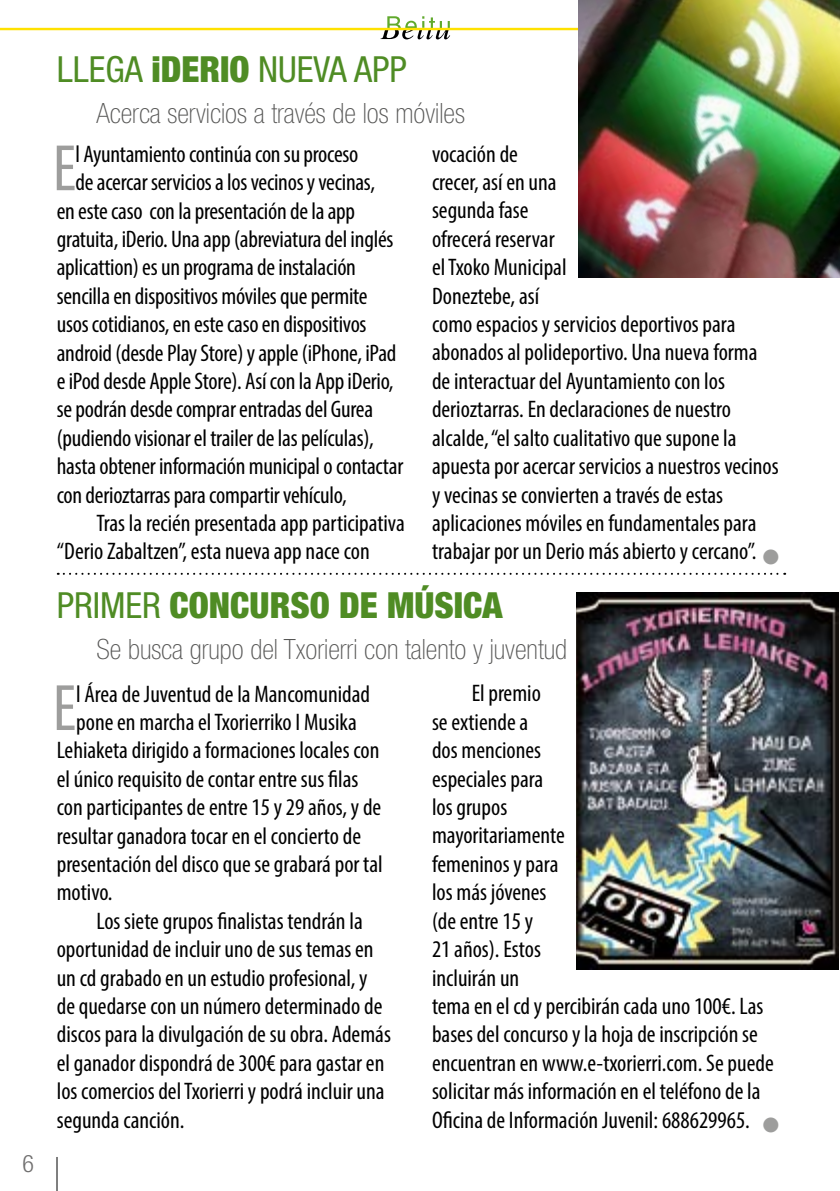
<style>
.page{position:relative;width:840px;height:1191px;background:#fff}
.page>*{position:absolute;margin:0;border:0;box-sizing:border-box;transform-origin:0 0}
.t1{font:condensed 66.2px "Myriad Pro";color:#9d9d9c}
.t2{font:900 condensed 36px "Helvetica Neue LT Std";color:#4f8c24}
.t3{font:condensed 36px "Helvetica Neue LT Std";color:#4f8c24}
.t4{font:100 condensed 28px "Helvetica Neue";color:#575756}
.t5{font:condensed 24px/28.4px "Myriad Pro";color:#000}
.t6{font:300 condensed 24px "Helvetica Neue";color:#706f6f}
.s1{font-weight:900}
.s2{font-family:"Helvetica";font-weight:300;font-size:40px;color:#9d9d9c}
.s3{font-weight:400}
</style>
<div class="page">
<svg style="left:380px;top:16px;width:70px;height:23px"></svg>
<hr style="left:0;top:28px;width:839px;height:2px;background:#ffe100">
<hr style="left:57px;top:1157px;width:1px;height:34px;background:#000">
<img style="left:578px;top:0;width:261px;height:278px">
<img style="left:576px;top:592px;width:261px;height:377px">
<svg style="left:58px;top:573px;width:726px;height:2px"></svg>
<p class="t6" style="left:23px;top:1150px;width:13px">6</p>
<h2 class="t3" style="left:57px;top:49px;width:351px">LLEGA <span class="s1">iDERIO</span> NUEVA APP</h2>
<p class="t4" style="left:96px;top:97px;width:369px">Acerca servicios a través de los móviles</p>
<h1 class="t1" style="left:53px;top:128px;width:25px">E</h1>
<p class="t5" style="left:75px;top:139px;width:284px">l Ayuntamiento continúa con su proceso</p>
<p class="t5" style="left:432px;top:139px;width:352px">vocación de<br>crecer, así en una<br>segunda fase<br>ofrecerá reservar<br>el Txoko Municipal<br>Doneztebe, así<br>como espacios y servicios deportivos para abonados al polideportivo. Una nueva forma<br>de interactuar del Ayuntamiento con los derioztarras. En declaraciones de nuestro alcalde, “el salto cualitativo que supone la apuesta por acercar servicios a nuestros vecinos y vecinas se convierten a través de estas aplicaciones móviles en fundamentales para trabajar por un Derio más abierto y cercano”.<span class="s2">•</span></p>
<h2 class="t2" style="left:57px;top:583px;width:447px"><span class="s3">PRIMER</span> CONCURSO DE MÚSICA</h2>
<p class="t4" style="left:96px;top:633px;width:472px">Se busca grupo del Txorierri con talento y juventud</p>
<h1 class="t1" style="left:53px;top:668px;width:25px">E</h1>
<p class="t5" style="left:76px;top:679px;width:295px">l Área de Juventud de la Mancomunidad</p>
<p class="t5" style="left:75px;top:168px;width:301px">de acercar servicios a los vecinos y vecinas,</p>
<p class="t5" style="left:57px;top:196px;width:300px">en este caso con la presentación de la app</p>
<p class="t5" style="left:57px;top:224px;width:338px">gratuita, iDerio. Una app (abreviatura del inglés</p>
<p class="t5" style="left:57px;top:253px;width:300px">aplicattion) es un programa de instalación</p>
<p class="t5" style="left:57px;top:281px;width:312px">sencilla en dispositivos móviles que permite</p>
<p class="t5" style="left:57px;top:310px;width:311px">usos cotidianos, en este caso en dispositivos</p>
<p class="t5" style="left:57px;top:338px;width:341px">android (desde Play Store) y apple (iPhone, iPad</p>
<p class="t5" style="left:57px;top:366px;width:338px">e iPod desde Apple Store). Así con la App iDerio,</p>
<p class="t5" style="left:57px;top:395px;width:318px">se podrán desde comprar entradas del Gurea</p>
<p class="t5" style="left:57px;top:423px;width:318px">(pudiendo visionar el trailer de las películas),</p>
<p class="t5" style="left:57px;top:452px;width:348px">hasta obtener información municipal o contactar</p>
<p class="t5" style="left:57px;top:480px;width:291px">con derioztarras para compartir vehículo,</p>
<p class="t5" style="left:96px;top:508px;width:309px">Tras la recién presentada app participativa</p>
<p class="t5" style="left:57px;top:537px;width:314px">“Derio Zabaltzen”, esta nueva app nace con</p>
<p class="t5" style="left:432px;top:679px;width:352px;text-indent:40px">El premio<br>se extiende a<br>dos menciones<br>especiales para<br>los grupos<br>mayoritariamente<br>femeninos y para<br>los más jóvenes<br>(de entre 15 y<br>21 años). Estos<br>incluirán un<br>tema en el cd y percibirán cada uno 100€. Las bases del concurso y la hoja de inscripción se encuentran en www.e-txorierri.com. Se puede solicitar más información en el teléfono de la<br>Oficina de Información Juvenil: 688629965. <span class="s2">•</span></p>
<p class="t5" style="left:76px;top:707px;width:282px">pone en marcha el Txorierriko I Musika</p>
<p class="t5" style="left:57px;top:736px;width:324px">Lehiaketa dirigido a formaciones locales con</p>
<p class="t5" style="left:57px;top:764px;width:303px">el único requisito de contar entre sus filas</p>
<p class="t5" style="left:57px;top:792px;width:326px">con participantes de entre 15 y 29 años, y de</p>
<p class="t5" style="left:57px;top:821px;width:306px">resultar ganadora tocar en el concierto de</p>
<p class="t5" style="left:57px;top:849px;width:327px">presentación del disco que se grabará por tal</p>
<p class="t5" style="left:57px;top:878px;width:57px">motivo.</p>
<p class="t5" style="left:96px;top:906px;width:267px">Los siete grupos finalistas tendrán la</p>
<p class="t5" style="left:57px;top:934px;width:318px">oportunidad de incluir uno de sus temas en</p>
<p class="t5" style="left:57px;top:963px;width:312px">un cd grabado en un estudio profesional, y</p>
<p class="t5" style="left:57px;top:991px;width:327px">de quedarse con un número determinado de</p>
<p class="t5" style="left:57px;top:1020px;width:335px">discos para la divulgación de su obra. Además</p>
<p class="t5" style="left:57px;top:1048px;width:329px">el ganador dispondrá de 300€ para gastar en</p>
<p class="t5" style="left:57px;top:1076px;width:329px">los comercios del Txorierri y podrá incluir una</p>
<p class="t5" style="left:57px;top:1105px;width:129px">segunda canción.</p>
</div>
